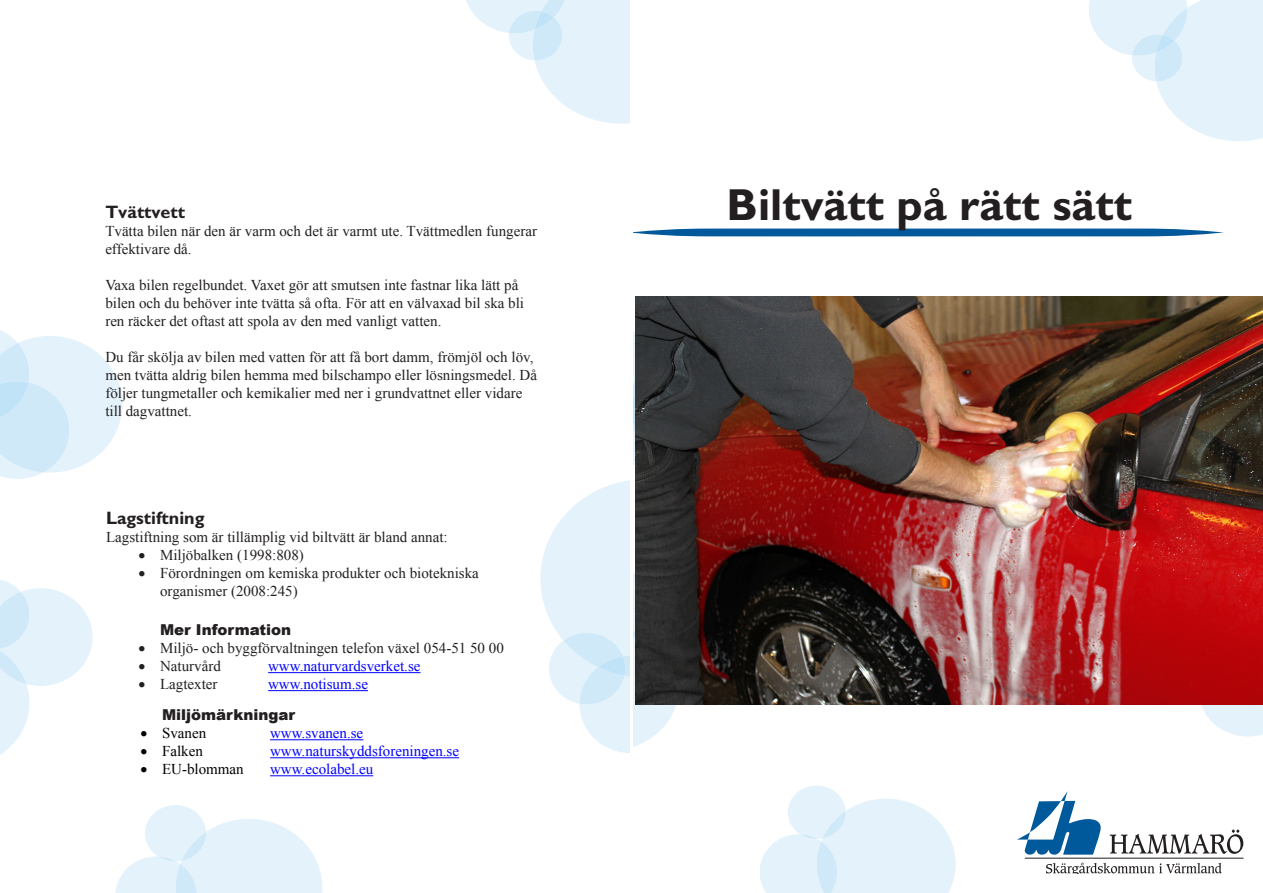
<style>
.page{position:relative;width:1263px;height:893px;background:#fff}
.page>*{position:absolute;margin:0;border:0;box-sizing:border-box;transform-origin:0 0}
.t1{font:700 45px "Gill Sans";color:#231f20}
.t2{font:700 18px "Gill Sans";color:#231f20}
.Default{font:15px/18px "Times New Roman";color:#231f20}
.Body_Text_3{font:15px "Times New Roman";color:#00f}
.t3{font:900 15px "Arial";color:#231f20}
.Body_Text_3-2{font:15px "Times New Roman";color:#000}
.Body_Text_3-3{font:15px "Times New Roman";color:#231f20}
</style>
<div class="page">
<svg style="left:1162px;top:704px;width:101px;height:32px"></svg>
<svg style="left:1089px;top:0;width:174px;height:141px"></svg>
<svg style="left:760px;top:786px;width:195px;height:107px"></svg>
<svg style="left:634px;top:229px;width:590px;height:7px;background:#1164a1"></svg>
<svg style="left:1109px;top:829px;width:134px;height:25px"></svg>
<svg style="left:1017px;top:791px;width:84px;height:64px"></svg>
<svg style="left:1046px;top:863px;width:176px;height:11px"></svg>
<hr style="left:1025px;top:858px;width:218px;height:1px;background:#231f20">
<svg style="left:0;top:330px;width:122px;height:149px"></svg>
<svg style="left:540px;top:332px;width:226px;height:421px"></svg>
<svg style="left:466px;top:0;width:163px;height:124px"></svg>
<svg style="left:115px;top:805px;width:207px;height:88px"></svg>
<svg style="left:0;top:580px;width:92px;height:175px"></svg>
<hr style="left:268px;top:672px;width:152px;height:1px;background:#00f">
<hr style="left:268px;top:690px;width:100px;height:1px;background:#00f">
<img style="left:635px;top:296px;width:628px;height:408px">
<hr style="left:270px;top:739px;width:93px;height:1px;background:#00f">
<hr style="left:270px;top:757px;width:189px;height:1px;background:#00f">
<hr style="left:270px;top:775px;width:103px;height:1px;background:#00f">
<p class="t2" style="left:105px;top:201px;width:81px">Tvättvett</p>
<p class="Default" style="left:105px;top:222px;width:433px">Tvätta bilen när den är varm och det är varmt ute. Tvättmedlen fungerar effektivare då.</p>
<p class="Default" style="left:105px;top:276px;width:420px">Vaxa bilen regelbundet. Vaxet gör att smutsen inte fastnar lika lätt på bilen och du behöver inte tvätta så ofta. För att en välvaxad bil ska bli ren räcker det oftast att spola av den med vanligt vatten.</p>
<p class="Default" style="left:105px;top:348px;width:433px">Du får skölja av bilen med vatten för att få bort damm, frömjöl och löv, men tvätta aldrig bilen hemma med bilschampo eller lösningsmedel. Då följer tungmetaller och kemikalier med ner i grundvattnet eller vidare till dagvattnet.</p>
<p class="t2" style="left:106px;top:507px;width:100px">Lagstiftning</p>
<p class="Default" style="left:106px;top:528px;width:343px">Lagstiftning som är tillämplig vid biltvätt är bland annat:</p>
<p class="Default" style="left:139px;top:546px;width:167px">• Miljöbalken (1998:808)</p>
<p class="Default" style="left:160px;top:564px;width:320px;text-indent:-22px">• Förordningen om kemiska produkter och biotekniska organismer (2008:245)</p>
<p class="t3" style="left:160px;top:619px;width:133px">Mer Information</p>
<p class="Default" style="left:139px;top:639px;width:367px">• Miljö- och byggförvaltningen telefon växel 054-51 50 00</p>
<p class="Default" style="left:139px;top:657px;width:84px">• Naturvård</p>
<p class="Body_Text_3" style="left:268px;top:656px;width:154px">www.naturvardsverket.se</p>
<p class="Body_Text_3-3" style="left:139px;top:674px;width:81px">• Lagtexter</p>
<p class="Body_Text_3" style="left:268px;top:674px;width:101px">www.notisum.se</p>
<p class="t3" style="left:162px;top:704px;width:134px">Miljömärkningar</p>
<p class="Body_Text_3-2" style="left:140px;top:723px;width:67px">• Svanen</p>
<p class="Body_Text_3" style="left:270px;top:723px;width:95px">www.svanen.se</p>
<p class="Body_Text_3-2" style="left:140px;top:741px;width:64px">• Falken</p>
<p class="Body_Text_3" style="left:270px;top:741px;width:191px">www.naturskyddsforeningen.se</p>
<p class="Body_Text_3-2" style="left:140px;top:759px;width:105px">• EU-blomman</p>
<p class="Body_Text_3" style="left:270px;top:759px;width:105px">www.ecolabel.eu</p>
<p class="t1" style="left:726px;top:178px;width:407px">Biltvätt på rätt sätt</p>
</div>
